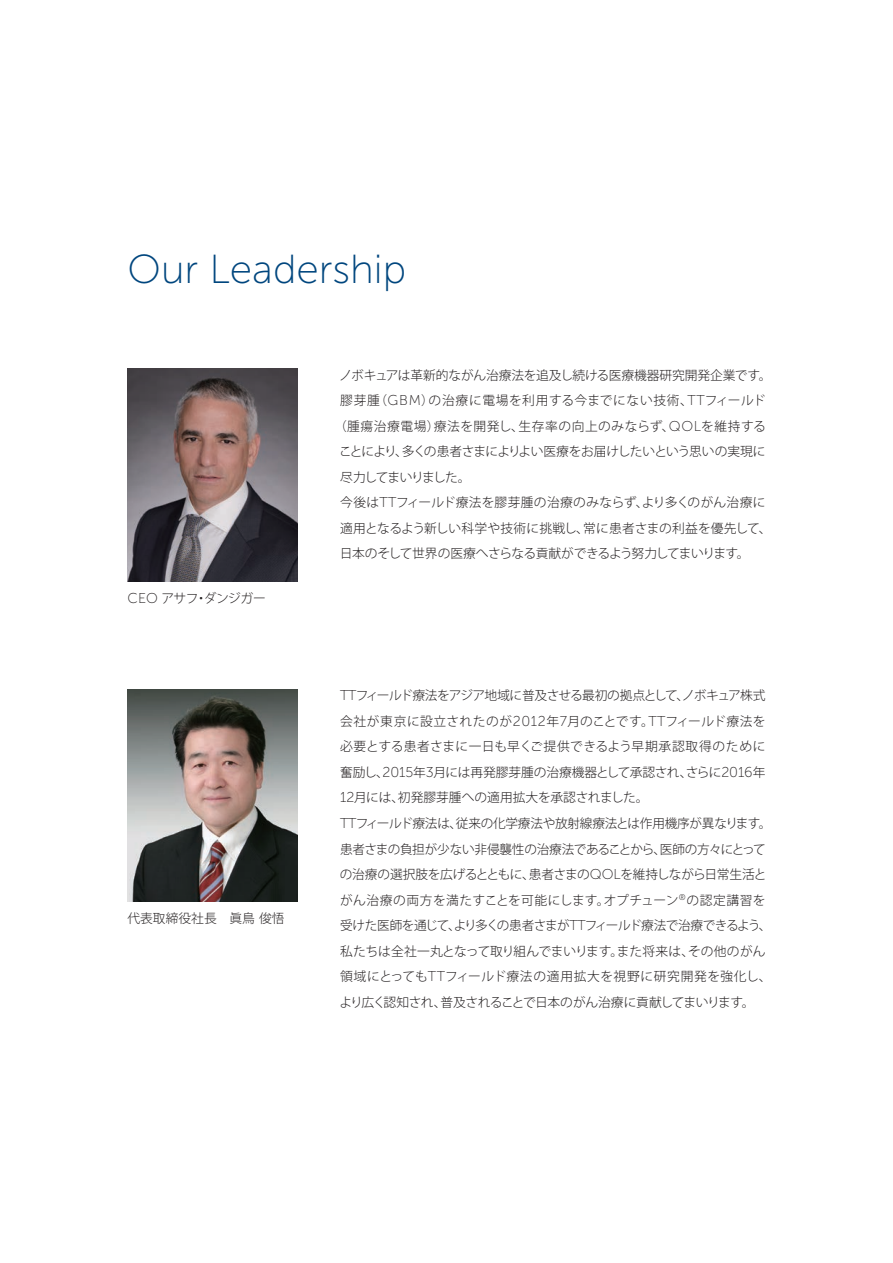
<style>
.page{position:relative;width:893px;height:1263px;background:#fff}
.page>*{position:absolute;margin:0;border:0;box-sizing:border-box;transform-origin:0 0}
.t1{font:40.5px "Museo Sans 100";color:#00467e}
.t2{font:300 12.75px/25.5px "Koz Go Pro";letter-spacing:-.02em;color:#231f20}
.t3{font:300 12.75px "Koz Go Pro";color:#231f20}
.t4{font:300 12.75px "Koz Go Pro";letter-spacing:-.04em;color:#231f20}
.t5{font:300 12.75px "Koz Go Pro";letter-spacing:-.05em;color:#231f20}
.t6{font:300 12.75px "Koz Go Pro";letter-spacing:.05em;color:#231f20}
.t7{font:300 12.75px "Koz Go Pro";letter-spacing:.045em;color:#231f20}
.t8{font:300 12.75px "Koz Go Pro";letter-spacing:.02em;color:#231f20}
.t9{font:300 12.75px "Koz Go Pro";letter-spacing:-.1em;color:#231f20}
.s1{font-family:"Museo Sans 100";font-weight:400;font-size:14.25px}
</style>
<div class="page">
<hr style="left:0;top:0;width:1px;height:1263px;background:#4fbdec">
<img style="left:128px;top:369px;width:170px;height:212px">
<img style="left:128px;top:689px;width:170px;height:213px">
<h1 class="t1" style="left:128px;top:248px;width:280px">Our Leadership</h1>
<p class="t4" style="left:128px;top:590px;width:140px"><span class="s1">CEO</span> アサフ・ダンジガー</p>
<p class="t3" style="left:127px;top:910px;width:159px">代表取締役社長　眞鳥俊悟</p>
<p class="t2" style="left:339px;top:362px;width:434px">ノボキュアは革新的ながん治療法を追及し続ける医療機器研究開発企業です。</p>
<p class="t6" style="left:340px;top:392px;width:427px">膠芽腫（<span class="s1">GBM</span>）の治療に電場を利用する今までにない技術、<span class="s1">TT</span>フィールド</p>
<p class="t7" style="left:334px;top:418px;width:433px">（腫瘍治療電場）療法を開発し、生存率の向上のみならず、<span class="s1">QOL</span>を維持する</p>
<p class="t5" style="left:339px;top:443px;width:428px">ことにより、多くの患者さまによりよい医療をお届けしたいという思いの実現に</p>
<p class="t9" style="left:340px;top:469px;width:132px">尽力してまいりました。</p>
<p class="t8" style="left:340px;top:494px;width:427px">今後は<span class="s1">TT</span>フィールド療法を膠芽腫の治療のみならず、より多くのがん治療に</p>
<p class="t3" style="left:340px;top:520px;width:433px">適用となるよう新しい科学や技術に挑戦し、常に患者さまの利益を優先して、</p>
<p class="t4" style="left:340px;top:545px;width:411px">日本のそして世界の医療へさらなる貢献ができるよう努力してまいります。</p>
<p class="t2" style="left:339px;top:683px;width:434px"><span class="s1">TT</span>フィールド療法をアジア地域に普及させる最初の拠点として、ノボキュア株式会社が東京に設立されたのが<span class="s1">2012</span>年<span class="s1">7</span>月のことです。<span class="s1">TT</span>フィールド療法を必要とする患者さまに一日も早くご提供できるよう早期承認取得のために奮励し、<span class="s1">2015</span>年<span class="s1">3</span>月には再発膠芽腫の治療機器として承認され、さらに<span class="s1">2016</span>年<span class="s1">12</span>月には、初発膠芽腫への適用拡大を承認されました。<br><span class="s1">TT</span>フィールド療法は、従来の化学療法や放射線療法とは作用機序が異なります。患者さまの負担が少ない非侵襲性の治療法であることから、医師の方々にとっての治療の選択肢を広げるとともに、患者さまの<span class="s1">QOL</span>を維持しながら日常生活とがん治療の両方を満たすことを可能にします。オプチューン<sup>®</sup>の認定講習を受けた医師を通じて、より多くの患者さまが<span class="s1">TT</span>フィールド療法で治療できるよう、私たちは全社一丸となって取り組んでまいります。また将来は、その他のがん領域にとっても<span class="s1">TT</span>フィールド療法の適用拡大を視野に研究開発を強化し、より広く認知され、普及されることで日本のがん治療に貢献してまいります。</p>
</div>
